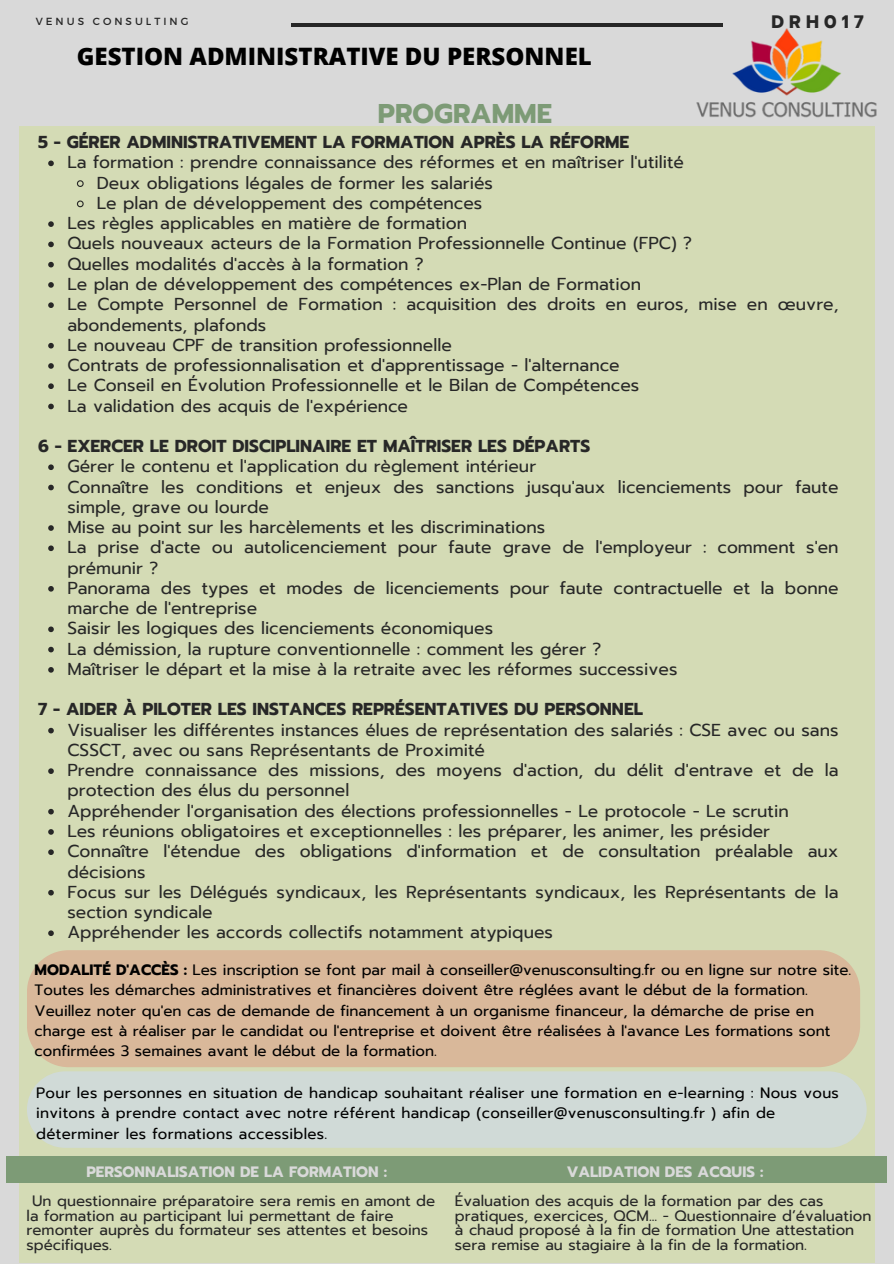
<style>
.page{position:relative;width:894px;height:1264px;background:#fff}
.page>*{position:absolute;margin:0;border:0;box-sizing:border-box;transform-origin:0 0}
.t1{font:700 27px "Prompt";color:#7d9b76}
.t2{font:800 24px "Open Sans";color:#000}
.t3{font:700 18px "Prompt";letter-spacing:.29em;color:#272727}
.t4{font:17.25px/20.2px "Prompt";color:#272727}
.t5{font:700 17.25px "Prompt";color:#272727}
.t6{font:15px/20.2px "Prompt";color:#000}
.t7{font:15px/14.7px "Prompt";color:#272727}
.t8{font:15px/20.2px "Prompt";letter-spacing:.02em;color:#000}
.t9{font:700 15px "Prompt";color:#d9d9d9}
.t10{font:10.35px "Montserrat";letter-spacing:.29em;color:#272727}
.s1{font-weight:700}
</style>
<div class="page">
<div style="left:0;top:0;width:893px;height:1263px;background:#d9d9d9"></div>
<div style="left:20px;top:127px;width:855px;height:1136px;background:#d4dbb5"></div>
<hr style="left:292px;top:23px;width:430px;height:4px;background:#272727">
<svg style="left:48px;top:160px;width:6px;height:6px"></svg>
<svg style="left:76px;top:180px;width:8px;height:7px"></svg>
<svg style="left:76px;top:200px;width:8px;height:8px"></svg>
<svg style="left:48px;top:221px;width:6px;height:6px"></svg>
<svg style="left:48px;top:241px;width:6px;height:6px"></svg>
<svg style="left:48px;top:262px;width:6px;height:5px"></svg>
<svg style="left:48px;top:282px;width:6px;height:6px"></svg>
<svg style="left:48px;top:302px;width:6px;height:6px"></svg>
<svg style="left:48px;top:343px;width:6px;height:5px"></svg>
<svg style="left:48px;top:363px;width:6px;height:6px"></svg>
<svg style="left:48px;top:383px;width:6px;height:6px"></svg>
<svg style="left:48px;top:403px;width:6px;height:6px"></svg>
<svg style="left:48px;top:464px;width:6px;height:6px"></svg>
<svg style="left:48px;top:484px;width:6px;height:6px"></svg>
<svg style="left:48px;top:525px;width:6px;height:6px"></svg>
<svg style="left:48px;top:545px;width:6px;height:6px"></svg>
<svg style="left:48px;top:586px;width:6px;height:5px"></svg>
<svg style="left:48px;top:626px;width:6px;height:6px"></svg>
<svg style="left:48px;top:646px;width:6px;height:6px"></svg>
<svg style="left:48px;top:667px;width:6px;height:5px"></svg>
<svg style="left:48px;top:727px;width:6px;height:6px"></svg>
<svg style="left:48px;top:768px;width:6px;height:6px"></svg>
<svg style="left:48px;top:808px;width:6px;height:6px"></svg>
<svg style="left:48px;top:829px;width:6px;height:5px"></svg>
<svg style="left:48px;top:849px;width:6px;height:6px"></svg>
<svg style="left:48px;top:890px;width:6px;height:5px"></svg>
<svg style="left:48px;top:930px;width:6px;height:6px"></svg>
<div style="left:433px;top:1155px;width:453px;height:27px;background:#7d9b76"></div>
<div style="left:6px;top:1155px;width:442px;height:27px;background:#7d9b76"></div>
<img style="left:696px;top:28px;width:181px;height:90px">
<div style="left:27px;top:950px;width:832px;height:117px;background:#d9b89a"></div>
<div style="left:27px;top:1071px;width:839px;height:76px;background:#d0dad7;border-radius:38px"></div>
<h3 class="t10" style="left:36px;top:15px;width:154px">VENUS CONSULTING</h3>
<p class="t3" style="left:771px;top:8px;width:94px">DRH017</p>
<p class="t2" style="left:77px;top:39px;width:516px">GESTION ADMINISTRATIVE DU PERSONNEL</p>
<h6 class="t1" style="left:378px;top:93px;width:175px">PROGRAMME</h6>
<p class="t5" style="left:38px;top:129px;width:592px">5 - GÉRER ADMINISTRATIVEMENT LA FORMATION APRÈS LA RÉFORME</p>
<p class="t4" style="left:67px;top:152px;width:618px">La formation : prendre connaissance des réformes et en maîtriser l'utilité</p>
<p class="t4" style="left:97px;top:173px;width:397px">Deux obligations légales de former les salariés</p>
<p class="t4" style="left:97px;top:193px;width:387px">Le plan de développement des compétences</p>
<p class="t4" style="left:67px;top:213px;width:401px">Les règles applicables en matière de formation</p>
<p class="t4" style="left:67px;top:233px;width:626px">Quels nouveaux acteurs de la Formation Professionnelle Continue (FPC) ?</p>
<p class="t4" style="left:67px;top:254px;width:358px">Quelles modalités d'accès à la formation ?</p>
<p class="t4" style="left:67px;top:274px;width:575px">Le plan de développement des compétences ex-Plan de Formation</p>
<p class="t4" style="left:67px;top:294px;width:772px">Le Compte Personnel de Formation : acquisition des droits en euros, mise en œuvre,</p>
<p class="t4" style="left:67px;top:314px;width:200px">abondements, plafonds</p>
<p class="t4" style="left:67px;top:335px;width:386px">Le nouveau CPF de transition professionnelle</p>
<p class="t4" style="left:67px;top:355px;width:553px">Contrats de professionnalisation et d'apprentissage - l'alternance</p>
<p class="t4" style="left:67px;top:375px;width:573px">Le Conseil en Évolution Professionnelle et le Bilan de Compétences</p>
<p class="t4" style="left:67px;top:395px;width:342px">La validation des acquis de l'expérience</p>
<p class="t5" style="left:38px;top:433px;width:553px">6 - EXERCER LE DROIT DISCIPLINAIRE ET MAÎTRISER LES DÉPARTS</p>
<p class="t4" style="left:67px;top:456px;width:772px">Gérer le contenu et l'application du règlement intérieur<br>Connaître les conditions et enjeux des sanctions jusqu'aux licenciements pour faute simple, grave ou lourde<br>Mise au point sur les harcèlements et les discriminations<br>La prise d'acte ou autolicenciement pour faute grave de l'employeur : comment s'en prémunir ?<br>Panorama des types et modes de licenciements pour faute contractuelle et la bonne marche de l'entreprise<br>Saisir les logiques des licenciements économiques<br>La démission, la rupture conventionnelle : comment les gérer ?<br>Maîtriser le départ et la mise à la retraite avec les réformes successives</p>
<p class="t5" style="left:38px;top:696px;width:606px">7 - AIDER À PILOTER LES INSTANCES REPRÉSENTATIVES DU PERSONNEL</p>
<p class="t4" style="left:67px;top:719px;width:772px">Visualiser les différentes instances élues de représentation des salariés : CSE avec ou sans CSSCT, avec ou sans Représentants de Proximité<br>Prendre connaissance des missions, des moyens d'action, du délit d'entrave et de la protection des élus du personnel<br>Appréhender l'organisation des élections professionnelles - Le protocole - Le scrutin<br>Les réunions obligatoires et exceptionnelles : les préparer, les animer, les présider Connaître l'étendue des obligations d'information et de consultation préalable aux décisions<br>Focus sur les Délégués syndicaux, les Représentants syndicaux, les Représentants de la section syndicale<br>Appréhender les accords collectifs notamment atypiques</p>
<h5 class="t6" style="left:35px;top:959px;width:818px"><span class="s1">MODALITÉ D'ACCÈS :</span> Les inscription se font par mail à conseiller@venusconsulting.fr ou en ligne sur notre site.<br>Toutes les démarches administratives et financières doivent être réglées avant le début de la formation.<br>Veuillez noter qu'en cas de demande de financement à un organisme financeur, la démarche de prise en charge est à réaliser par le candidat ou l'entreprise et doivent être réalisées à l'avance Les formations sont confirmées 3 semaines avant le début de la formation.</h5>
<h6 class="t8" style="left:36px;top:1082px;width:804px">Pour les personnes en situation de handicap souhaitant réaliser une formation en e-learning : Nous vous invitons à prendre contact avec notre référent handicap (conseiller@venusconsulting.fr ) afin de déterminer les formations accessibles.</h6>
<h2 class="t9" style="left:86px;top:1160px;width:302px">PERSONNALISATION DE LA FORMATION :</h2>
<h1 class="t7" style="left:27px;top:1193px;width:410px;text-indent:6px">Un questionnaire préparatoire sera remis en amont de la formation au participant lui permettant de faire remonter auprès du formateur ses attentes et besoins spécifiques.</h1>
<h6 class="t9" style="left:566px;top:1160px;width:198px">VALIDATION DES ACQUIS :</h6>
<h6 class="t7" style="left:455px;top:1193px;width:418px">Évaluation des acquis de la formation par des cas pratiques, exercices, QCM... - Questionnaire d’évaluation à chaud proposé à la fin de formation Une attestation sera remise au stagiaire à la fin de la formation.</h6>
</div>
